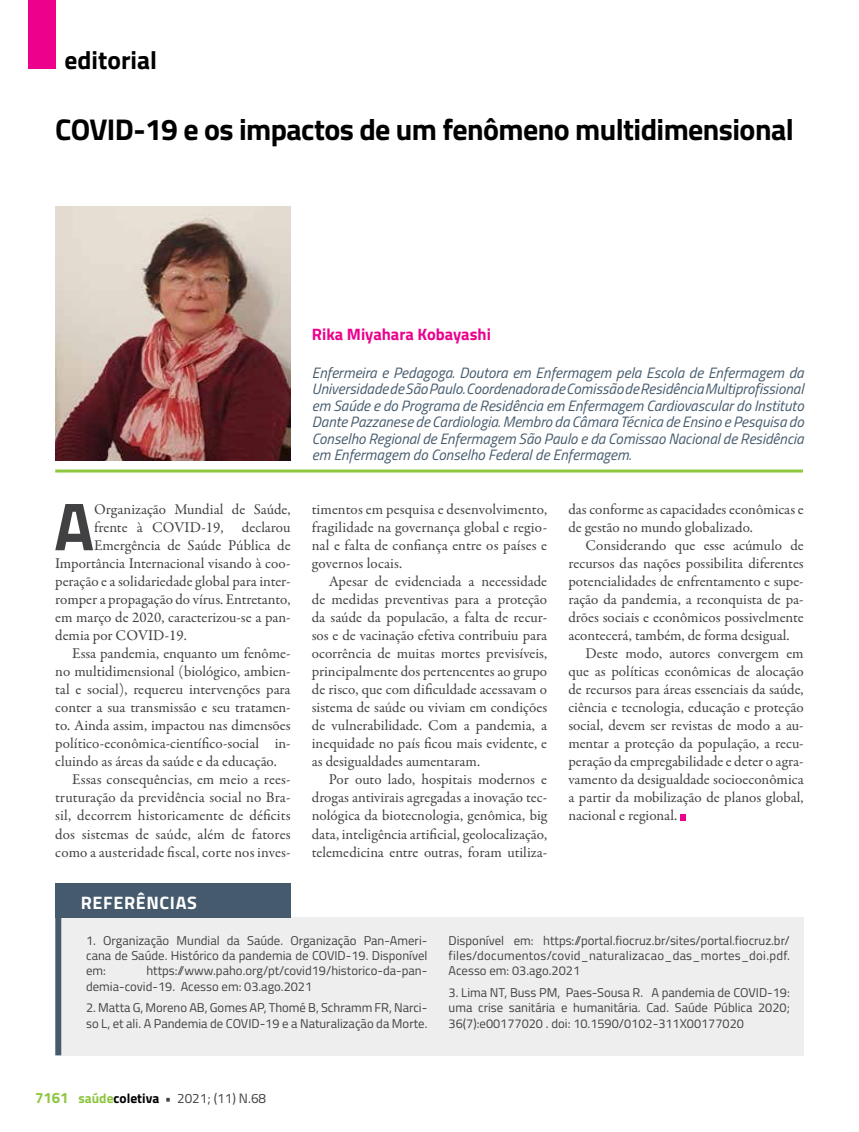
<style>
.page{position:relative;width:859px;height:1132px;background:#fff}
.page>*{position:absolute;margin:0;border:0;box-sizing:border-box;transform-origin:0 0}
.t1{font:700 67.95px "Titillium";color:#414042}
.t2{font:700 30px "Titillium";letter-spacing:-.02em;color:#000}
.t3{font:700 25.5px "Titillium";color:#000}
.t4{font:700 18px "Titillium";letter-spacing:.035em;color:#fff}
.t5{font:700 16.5px "Titillium";color:#ec008c}
.t6{font:15px/18px "Garamond Premr Pro";color:#414042;text-align:justify}
.t7{font:italic 15px/16.5px "Titillium";color:#455a6c;text-align:justify}
.t8{font:13.5px "Titillium";color:#414042}
.t9{font:12.75px/15.3px "Titillium";color:#414042;text-align:justify}
.s1{font-weight:700;font-size:15px;color:#8dc63f}
.s2{font-weight:700;color:#8dc63f}
.s3{font-weight:700;color:#000}
.s4{font-weight:700}
</style>
<div class="page">
<div style="left:28px;top:0;width:27px;height:69px;background:#ec008c"></div>
<hr style="left:55px;top:469px;width:748px;height:3px;background:#8dc63f">
<svg style="left:680px;top:814px;width:6px;height:6px"></svg>
<img style="left:55px;top:206px;width:236px;height:254px">
<div style="left:61px;top:916px;width:743px;height:138px;background:#eeeeef"></div>
<div style="left:55px;top:883px;width:236px;height:34px;background:#455a6c"></div>
<div style="left:55px;top:912px;width:6px;height:142px;background:#455a6c"></div>
<h3 class="t3" style="left:65px;top:40px;width:94px">editorial</h3>
<h2 class="t2" style="left:55px;top:107px;width:740px">COVID-19 e os impactos de um fenômeno multidimensional</h2>
<h1 class="t1" style="left:54px;top:474px;width:42px">A</h1>
<p class="t6" style="left:94px;top:500px;width:198px">Organização Mundial de Saúde,</p>
<p class="t6" style="left:94px;top:518px;width:198px">frente à COVID-19, declarou</p>
<p class="t6" style="left:94px;top:536px;width:198px">Emergência de Saúde Pública de</p>
<p class="t6" style="left:55px;top:554px;width:237px">Importância Internacional visando à coo-</p>
<p class="t6" style="left:55px;top:572px;width:237px">peração e a solidariedade global para inter-</p>
<p class="t6" style="left:55px;top:590px;width:237px">romper a propagação do vírus. Entretanto,</p>
<p class="t6" style="left:55px;top:608px;width:237px">em março de 2020, caracterizou-se a pan-</p>
<p class="t6" style="left:55px;top:626px;width:133px">demia por COVID-19.</p>
<p class="t6" style="left:72px;top:644px;width:220px">Essa pandemia, enquanto um fenôme-</p>
<p class="t6" style="left:55px;top:662px;width:237px">no multidimensional (biológico, ambien-</p>
<p class="t6" style="left:55px;top:680px;width:237px">tal e social), requereu intervenções para</p>
<p class="t6" style="left:55px;top:698px;width:237px">conter a sua transmissão e seu tratamen-</p>
<p class="t6" style="left:55px;top:716px;width:237px">to. Ainda assim, impactou nas dimensões</p>
<p class="t6" style="left:55px;top:734px;width:237px">político-econômica-científico-social in-</p>
<p class="t6" style="left:55px;top:752px;width:223px">cluindo as áreas da saúde e da educação.</p>
<p class="t6" style="left:72px;top:770px;width:220px">Essas consequências, em meio a rees-</p>
<p class="t6" style="left:55px;top:788px;width:237px">truturação da previdência social no Bra-</p>
<p class="t6" style="left:55px;top:806px;width:237px">sil, decorrem historicamente de déficits</p>
<p class="t6" style="left:55px;top:824px;width:237px">dos sistemas de saúde, além de fatores</p>
<p class="t6" style="left:55px;top:842px;width:237px">como a austeridade fiscal, corte nos inves-</p>
<p class="t5" style="left:312px;top:321px;width:181px">Rika Miyahara Kobayashi</p>
<p class="t7" style="left:312px;top:363px;width:493px">Enfermeira e Pedagoga. Doutora em Enfermagem pela Escola de Enfermagem da Universidade de São Paulo. Coordenadora de Comissão de Residência Multiprofissional em Saúde e do Programa de Residência em Enfermagem Cardiovascular do Instituto Dante Pazzanese de Cardiologia. Membro da Câmara Técnica de Ensino e Pesquisa do Conselho Regional de Enfermagem São Paulo e da Comissao Nacional de Residência em Enfermagem do Conselho Federal de Enfermagem.</p>
<p class="t6" style="left:312px;top:500px;width:237px">timentos em pesquisa e desenvolvimento, fragilidade na governança global e regio&shy;nal e falta de confiança entre os países e governos locais.</p>
<p class="t6" style="left:312px;top:572px;width:237px;text-indent:17px">Apesar de evidenciada a necessidade de medidas preventivas para a proteção da saúde da populacão, a falta de recur&shy;sos e de vacinação efetiva contribuiu para ocorrência de muitas mortes previsíveis, principalmente dos pertencentes ao grupo de risco, que com dificuldade acessavam o sistema de saúde ou viviam em condições de vulnerabilidade. Com a pandemia, a inequidade no país ficou mais evidente, e as desigualdades aumentaram.</p>
<p class="t6" style="left:312px;top:770px;width:237px;text-indent:17px">Por outo lado, hospitais modernos e drogas antivirais agregadas a inovação tec&shy;nológica da biotecnologia, genômica, big data, inteligência artificial, geolocalização, telemedicina entre outras, foram utiliza-</p>
<p class="t6" style="left:568px;top:500px;width:237px">das conforme as capacidades econômicas e de gestão no mundo globalizado.</p>
<p class="t6" style="left:585px;top:536px;width:220px">Considerando que esse acúmulo de</p>
<p class="t6" style="left:568px;top:554px;width:237px">recursos das nações possibilita diferentes</p>
<p class="t6" style="left:568px;top:572px;width:237px">potencialidades de enfrentamento e supe-</p>
<p class="t6" style="left:568px;top:590px;width:237px">ração da pandemia, a reconquista de pa-</p>
<p class="t6" style="left:568px;top:608px;width:237px">drões sociais e econômicos possivelmente</p>
<p class="t6" style="left:568px;top:626px;width:223px">acontecerá, também, de forma desigual.</p>
<p class="t6" style="left:585px;top:644px;width:220px">Deste modo, autores convergem em</p>
<p class="t6" style="left:568px;top:662px;width:237px">que as políticas econômicas de alocação</p>
<p class="t6" style="left:568px;top:680px;width:237px">de recursos para áreas essenciais da saúde,</p>
<p class="t6" style="left:568px;top:698px;width:237px">ciência e tecnologia, educação e proteção</p>
<p class="t6" style="left:568px;top:716px;width:237px">social, devem ser revistas de modo a au-</p>
<p class="t6" style="left:568px;top:734px;width:237px">mentar a proteção da população, a recu-</p>
<p class="t6" style="left:568px;top:752px;width:237px">peração da empregabilidade e deter o agra-</p>
<p class="t6" style="left:568px;top:770px;width:237px">vamento da desigualdade socioeconômica</p>
<p class="t6" style="left:568px;top:788px;width:237px">a partir da mobilização de planos global,</p>
<p class="t6" style="left:568px;top:806px;width:110px">nacional e regional.</p>
<p class="t4" style="left:81px;top:888px;width:117px">REFERÊNCIAS</p>
<p class="t9" style="left:86px;top:931px;width:343px">1. Organização Mundial da Saúde. Organização Pan-Ameri&shy;cana de Saúde. Histórico da pandemia de COVID-19. Disponível em:</p>
<p class="t9" style="left:86px;top:962px;width:343px;text-indent:60px">https://www.paho.org/pt/covid19/historico-da-pan&shy;demia-covid-19. Acesso em: 03.ago.2021</p>
<p class="t9" style="left:86px;top:999px;width:343px">2. Matta G, Moreno AB, Gomes AP, Thomé B, Schramm FR, Narci&shy;so L, et ali. A Pandemia de COVID-19 e a Naturalização da Morte.</p>
<p class="t9" style="left:449px;top:931px;width:343px">Disponível em: https://portal.fiocruz.br/sites/portal.fiocruz.br/ files/documentos/covid_naturalizacao_das_mortes_doi.pdf.<br>Acesso em: 03.ago.2021</p>
<p class="t9" style="left:449px;top:984px;width:343px">3. Lima NT, Buss PM, Paes-Sousa R. A pandemia de COVID-19: uma crise sanitária e humanitária. Cad. Saúde Pública 2020; 36(7):e00177020 . doi: 10.1590/0102-311X00177020</p>
<p class="t8" style="left:35px;top:1087px;width:233px"><span class="s1">7161</span> <span class="s2">saúde</span><span class="s3">coletiva</span> <span class="s4">•</span> 2021; (11) N.68</p>
</div>
